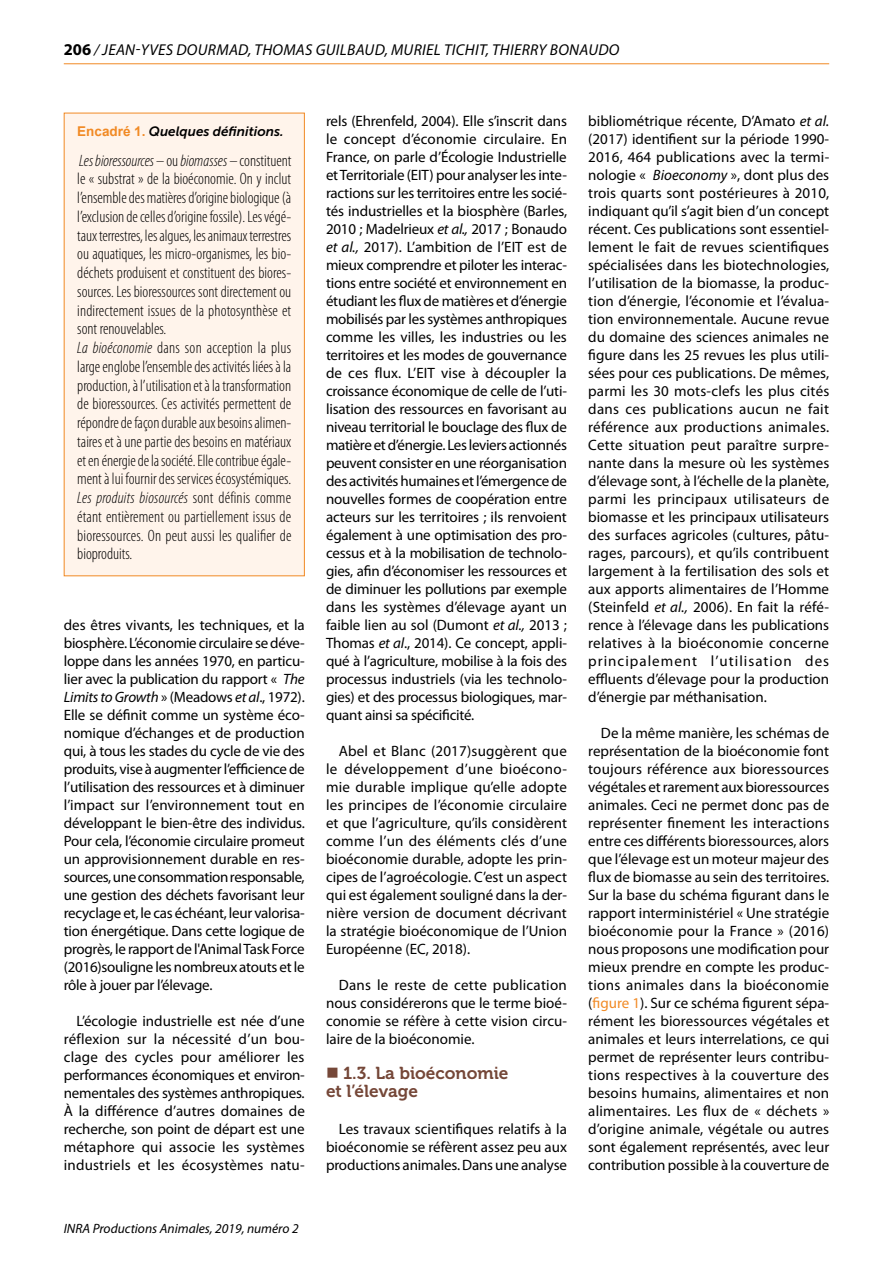
<style>
.page{position:relative;width:893px;height:1263px;background:#fff}
.page>*{position:absolute;margin:0;border:0;box-sizing:border-box;transform-origin:0 0}
.t1{font:17.25px/18px "Museo 700";color:#754738}
.t2{font:300 condensed 16.5px/18.8px "Myriad Pro";color:#000}
.t3{font:italic 15.75px "Myriad Pro";letter-spacing:.02em;color:#000}
.t4{font:15px/18px "Myriad Pro";letter-spacing:-.005em;color:#000;text-align:justify}
.t5{font:italic 13.5px "Myriad Pro";color:#000}
.t6{font:italic 13.5px "Museo Sans 700";color:#000}
.s1{font-weight:700;font-style:normal;font-size:16.5px}
.s2{font-family:"Arial";font-weight:700;font-style:normal;color:#f18a25}
.s3{font-style:italic}
.s4{color:#f18a25}
</style>
<div class="page">
<hr style="left:64px;top:63px;width:765px;height:1px;background:#f18a25">
<div style="left:64px;top:113px;width:240px;height:463px;background:#fff4eb"></div>
<div style="left:64px;top:113px;width:241px;height:463px;border:1px solid #f18a25"></div>
<p class="t3" style="left:64px;top:41px;width:124px"><span class="s1">206</span> / Jean-yves dourmad</p>
<p class="t3" style="left:248px;top:41px;width:26px">, Thomas</p>
<p class="t3" style="left:316px;top:41px;width:10px">guilbaud</p>
<p class="t3" style="left:385px;top:41px;width:28px">, Muriel</p>
<p class="t3" style="left:444px;top:41px;width:9px">tichit</p>
<p class="t3" style="left:486px;top:41px;width:24px">, Thierry</p>
<p class="t3" style="left:550px;top:41px;width:71px">BONAUDO</p>
<p class="t6" style="left:77px;top:124px;width:208px"><span class="s2">Encadré 1.</span> Quelques définitions.</p>
<p class="t2" style="left:77px;top:151px;width:216px"><span class="s3">Les bioressources</span> – ou <span class="s3">biomasses</span> – constituent le « substrat » de la bioéconomie. On y inclut l’ensemble des matières d’origine biologique (à l’exclusion de celles d’origine fossile). Les végé&shy;taux terrestres, les algues, les animaux terrestres ou aquatiques, les micro-organismes, les bio&shy;déchets produisent et constituent des biores&shy;sources. Les bioressources sont directement ou indirectement issues de la photosynthèse et sont renouvelables.<br><span class="s3">La bioéconomie</span> dans son acception la plus large englobe l’ensemble des activités liées à la production, à l’utilisation et à la transformation de bioressources. Ces activités permettent de répondre de façon durable aux besoins alimen&shy;taires et à une partie des besoins en matériaux et en énergie de la société. Elle contribue égale&shy;ment à lui fournir des services écosystémiques.<br><span class="s3">Les produits biosourcés</span> sont définis comme étant entièrement ou partiellement issus de bioressources. On peut aussi les qualifier de bioproduits.</p>
<p class="t4" style="left:64px;top:616px;width:243px">des êtres vivants, les techniques, et la biosphère. L’économie circulaire se déve&shy;loppe dans les années 1970, en particu&shy;lier avec la publication du rapport « <span class="s3">The Limits to Growth</span> » (Meadows <span class="s3">et al</span>., 1972).<br>Elle se définit comme un système éco&shy;nomique d’échanges et de production qui, à tous les stades du cycle de vie des produits, vise à augmenter l’efficience de l’utilisation des ressources et à diminuer l’impact sur l’environnement tout en développant le bien-être des individus.<br>Pour cela, l’économie circulaire promeut un approvisionnement durable en res&shy;sources, une consommation responsable, une gestion des déchets favorisant leur recyclage et, le cas échéant, leur valorisa&shy;tion énergétique. Dans cette logique de progrès, le rapport de l'Animal Task Force (2016)souligne les nombreux atouts et le rôle à jouer par l’élevage.</p>
<p class="t4" style="left:64px;top:1012px;width:243px;text-indent:13px">L’écologie industrielle est née d’une réflexion sur la nécessité d’un bou&shy;clage des cycles pour améliorer les performances économiques et environ&shy;nementales des systèmes anthropiques.<br>À la différence d’autres domaines de recherche, son point de départ est une métaphore qui associe les systèmes industriels et les écosystèmes natu-</p>
<p class="t5" style="left:64px;top:1221px;width:236px">INRA Productions Animales, 2019, numéro 2</p>
<p class="t4" style="left:326px;top:112px;width:243px">rels (Ehrenfeld, 2004). Elle s’inscrit dans le concept d’économie circulaire. En France, on parle d’Écologie Industrielle et Territoriale (EIT) pour analyser les inte&shy;ractions sur les territoires entre les socié&shy;tés industrielles et la biosphère (Barles, 2010 ; Madelrieux <span class="s3">et al.,</span> 2017 ; Bonaudo <span class="s3">et al.,</span> 2017). L’ambition de l’EIT est de mieux comprendre et piloter les interac&shy;tions entre société et environnement en étudiant les flux de matières et d’énergie mobilisés par les systèmes anthropiques comme les villes, les industries ou les territoires et les modes de gouvernance de ces flux. L’EIT vise à découpler la croissance économique de celle de l’uti&shy;lisation des ressources en favorisant au niveau territorial le bouclage des flux de matière et d’énergie. Les leviers actionnés peuvent consister en une réorganisation des activités humaines et l’émergence de nouvelles formes de coopération entre acteurs sur les territoires ; ils renvoient également à une optimisation des pro&shy;cessus et à la mobilisation de technolo&shy;gies, afin d’économiser les ressources et de diminuer les pollutions par exemple dans les systèmes d’élevage ayant un faible lien au sol (Dumont <span class="s3">et al.,</span> 2013 ; Thomas <span class="s3">et al</span>., 2014). Ce concept, appli&shy;qué à l’agriculture, mobilise à la fois des processus industriels (via les technolo&shy;gies) et des processus biologiques, mar&shy;quant ainsi sa spécificité.</p>
<p class="t4" style="left:326px;top:742px;width:243px;text-indent:13px">Abel et Blanc (2017)suggèrent que le développement d’une bioécono&shy;mie durable implique qu’elle adopte les principes de l’économie circulaire et que l’agriculture, qu’ils considèrent comme l’un des éléments clés d’une bioéconomie durable, adopte les prin&shy;cipes de l’agroécologie. C’est un aspect qui est également souligné dans la der&shy;nière version de document décrivant la stratégie bioéconomique de l’Union Européenne (EC, 2018).</p>
<p class="t4" style="left:326px;top:976px;width:242px;text-indent:13px">Dans le reste de cette publication nous considérerons que le terme bioé&shy;conomie se réfère à cette vision circu&shy;laire de la bioéconomie.</p>
<p class="t1" style="left:326px;top:1064px;width:184px;text-indent:17px">1.3. La bioéconomie et l’élevage</p>
<p class="t4" style="left:326px;top:1120px;width:243px;text-indent:13px">Les travaux scientifiques relatifs à la bioéconomie se réfèrent assez peu aux productions animales. Dans une analyse</p>
<p class="t4" style="left:588px;top:112px;width:243px">bibliométrique récente, D’Amato <span class="s3">et al. </span>(2017) identifient sur la période 1990- 2016, 464 publications avec la termi&shy;nologie « <span class="s3">Bioeconomy</span> », dont plus des trois quarts sont postérieures à 2010, indiquant qu’il s’agit bien d’un concept récent. Ces publications sont essentiel&shy;lement le fait de revues scientifiques spécialisées dans les biotechnologies, l’utilisation de la biomasse, la produc&shy;tion d’énergie, l’économie et l’évalua&shy;tion environnementale. Aucune revue du domaine des sciences animales ne figure dans les 25 revues les plus utili&shy;sées pour ces publications. De mêmes, parmi les 30 mots-clefs les plus cités dans ces publications aucun ne fait référence aux productions animales.<br>Cette situation peut paraître surpre&shy;nante dans la mesure où les systèmes d’élevage sont, à l’échelle de la planète, parmi les principaux utilisateurs de biomasse et les principaux utilisateurs des surfaces agricoles (cultures, pâtu&shy;rages, parcours), et qu’ils contribuent largement à la fertilisation des sols et aux apports alimentaires de l’Homme (Steinfeld <span class="s3">et al.,</span> 2006). En fait la réfé&shy;rence à l’élevage dans les publications relatives à la bioéconomie concerne principalement l’utilisation des effluents d’élevage pour la production d’énergie par méthanisation.</p>
<p class="t4" style="left:588px;top:724px;width:243px;text-indent:13px">De la même manière, les schémas de représentation de la bioéconomie font toujours référence aux bioressources végétales et rarement aux bioressources animales. Ceci ne permet donc pas de représenter finement les interactions entre ces différents bioressources, alors que l’élevage est un moteur majeur des flux de biomasse au sein des territoires.<br>Sur la base du schéma figurant dans le rapport interministériel « Une stratégie bioéconomie pour la France » (2016) nous proposons une modification pour mieux prendre en compte les produc&shy;tions animales dans la bioéconomie (<span class="s4">figure 1</span>). Sur ce schéma figurent sépa&shy;rément les bioressources végétales et animales et leurs interrelations, ce qui permet de représenter leurs contribu&shy;tions respectives à la couverture des besoins humains, alimentaires et non alimentaires. Les flux de « déchets » d’origine animale, végétale ou autres sont également représentés, avec leur contribution possible à la couverture de</p>
</div>
